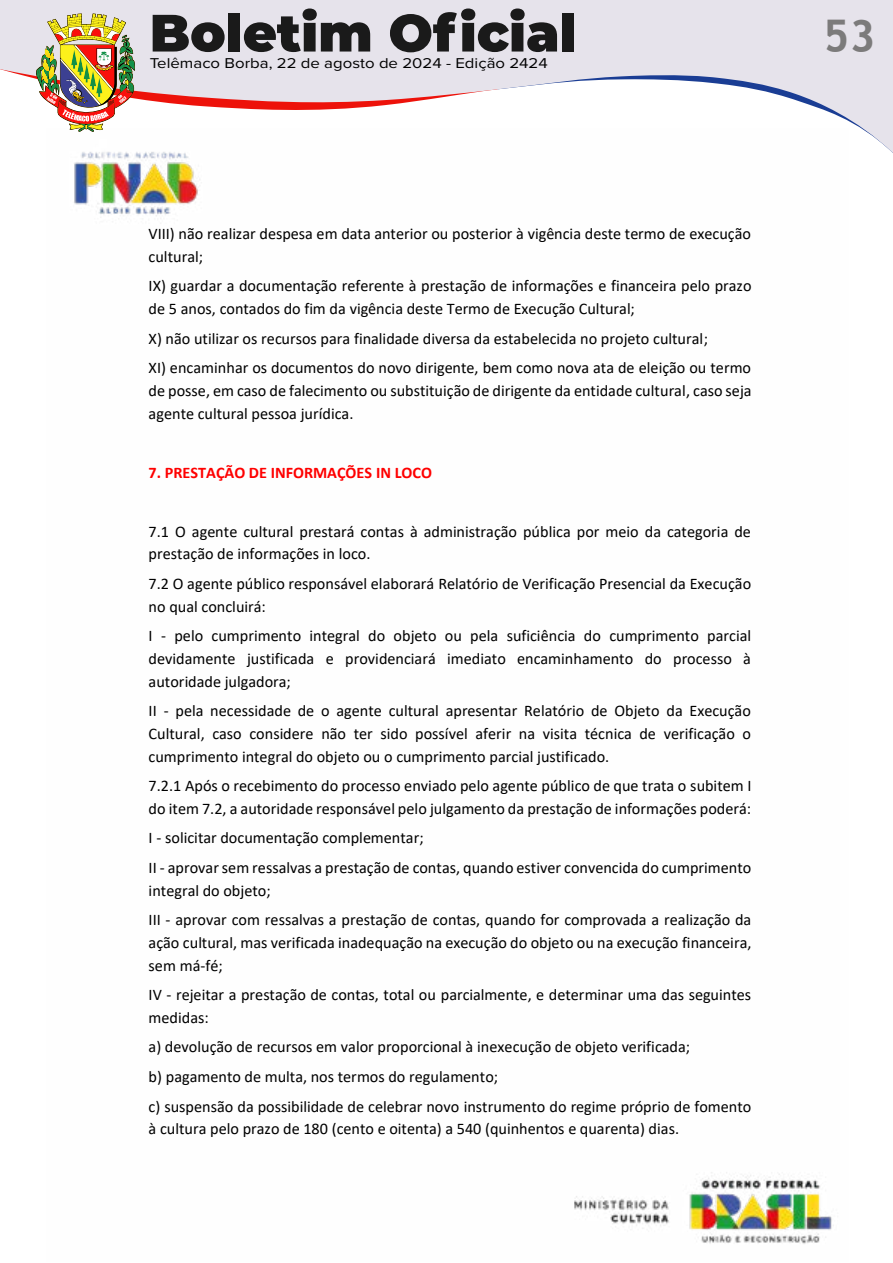
<style>
.page{position:relative;width:893px;height:1263px;background:#fff}
.page>*{position:absolute;margin:0;border:0;box-sizing:border-box;transform-origin:0 0}
.t1{font:700 45px "Trebuchet MS";color:#7c7b7b}
.t2{font:16.2px/22.6px "Calibri";color:#000}
.t3{font:700 16.2px "Calibri";color:#f00}
.t4{font:14.7px "Proxima Nova";color:#000;scale:1.14 1}
</style>
<div class="page">
<div style="left:0;top:0;width:893px;height:9px;background:#e6e3eb"></div>
<svg style="left:0;top:9px;width:893px;height:144px"></svg>
<img style="left:47px;top:128px;width:801px;height:1116px">
<p class="t4" style="left:150px;top:53px;width:351px">Telêmaco Borba, 22 de agosto de 2024 - Edição 2424</p>
<p class="t2" style="left:149px;top:222px;width:604px">VIII) não realizar despesa em data anterior ou posterior à vigência deste termo de execução cultural;</p>
<p class="t2" style="left:149px;top:274px;width:604px">IX) guardar a documentação referente à prestação de informações e financeira pelo prazo de 5 anos, contados do fim da vigência deste Termo de Execução Cultural;</p>
<p class="t2" style="left:149px;top:323px;width:604px;line-height:29.5px">X) não utilizar os recursos para finalidade diversa da estabelecida no projeto cultural;<br>XI) encaminhar os documentos do novo dirigente, bem como nova ata de eleição ou termo</p>
<p class="t2" style="left:149px;top:379px;width:604px">de posse, em caso de falecimento ou substituição de dirigente da entidade cultural, caso seja agente cultural pessoa jurídica.</p>
<p class="t3" style="left:149px;top:461px;width:285px">7. PRESTAÇÃO DE INFORMAÇÕES IN LOCO</p>
<p class="t2" style="left:149px;top:520px;width:604px">7.1 O agente cultural prestará contas à administração pública por meio da categoria de prestação de informações in loco.</p>
<p class="t2" style="left:149px;top:572px;width:604px">7.2 O agente público responsável elaborará Relatório de Verificação Presencial da Execução no qual concluirá:</p>
<p class="t2" style="left:149px;top:624px;width:604px;text-align:justify">I - pelo cumprimento integral do objeto ou pela suficiência do cumprimento parcial devidamente justificada e providenciará imediato encaminhamento do processo à autoridade julgadora;</p>
<p class="t2" style="left:149px;top:699px;width:604px;text-align:justify">II - pela necessidade de o agente cultural apresentar Relatório de Objeto da Execução Cultural, caso considere não ter sido possível aferir na visita técnica de verificação o cumprimento integral do objeto ou o cumprimento parcial justificado.</p>
<p class="t2" style="left:149px;top:774px;width:604px">7.2.1 Após o recebimento do processo enviado pelo agente público de que trata o subitem I do item 7.2, a autoridade responsável pelo julgamento da prestação de informações poderá:</p>
<p class="t2" style="left:149px;top:823px;width:604px;line-height:29.5px">I - solicitar documentação complementar;<br>II - aprovar sem ressalvas a prestação de contas, quando estiver convencida do cumprimento</p>
<p class="t2" style="left:149px;top:875px;width:604px;line-height:29.5px">integral do objeto;<br>III - aprovar com ressalvas a prestação de contas, quando for comprovada a realização da</p>
<p class="t2" style="left:149px;top:931px;width:604px">ação cultural, mas verificada inadequação na execução do objeto ou na execução financeira, sem má-fé;</p>
<p class="t2" style="left:149px;top:983px;width:604px">IV - rejeitar a prestação de contas, total ou parcialmente, e determinar uma das seguintes medidas:</p>
<p class="t2" style="left:149px;top:1032px;width:604px;line-height:29.5px">a) devolução de recursos em valor proporcional à inexecução de objeto verificada;<br>b) pagamento de multa, nos termos do regulamento;<br>c) suspensão da possibilidade de celebrar novo instrumento do regime próprio de fomento</p>
<p class="t2" style="left:149px;top:1117px;width:532px">à cultura pelo prazo de 180 (cento e oitenta) a 540 (quinhentos e quarenta) dias.</p>
<h1 class="t1" style="left:823px;top:8px;width:54px">53</h1>
</div>
